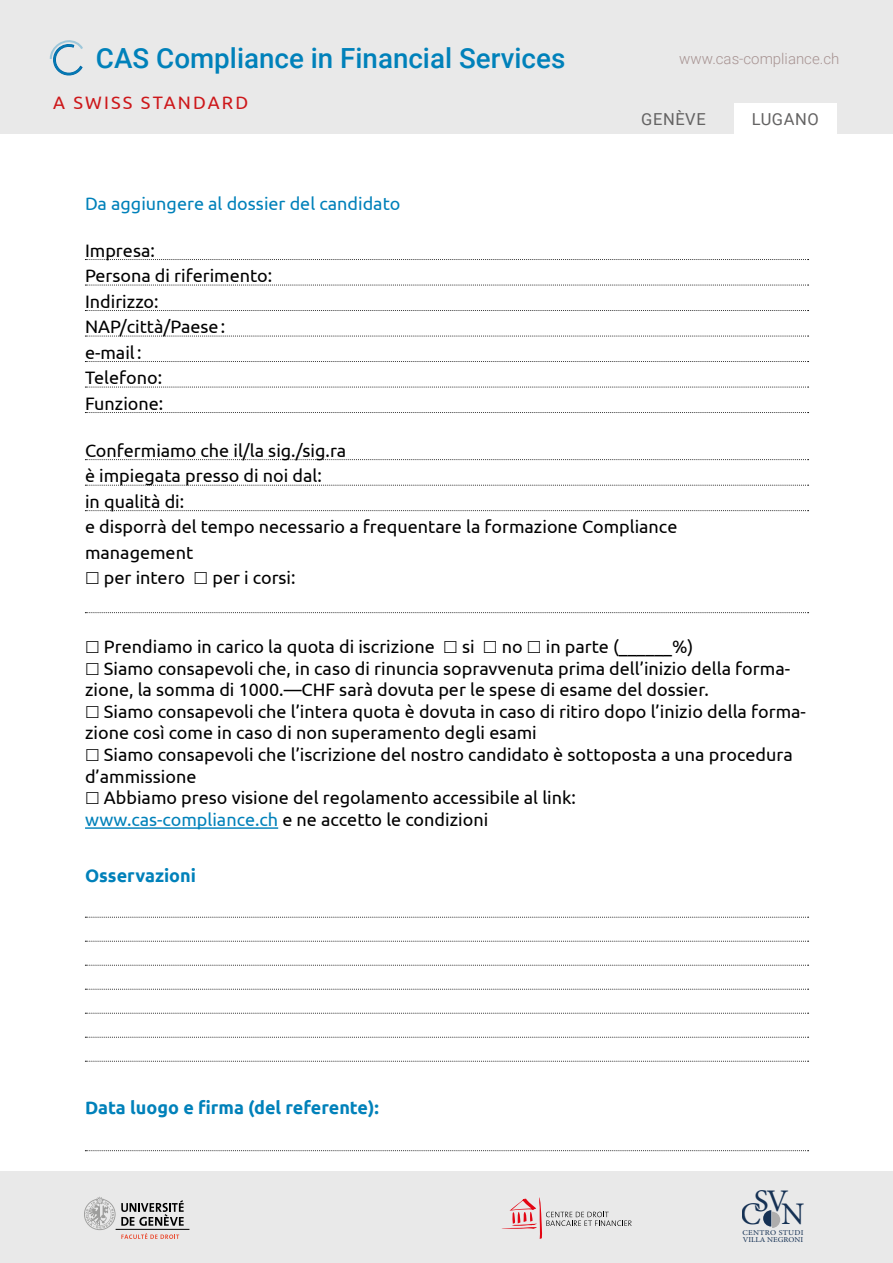
<style>
.page{position:relative;width:893px;height:1263px;background:#fff}
.page>*{position:absolute;margin:0;border:0;box-sizing:border-box;transform-origin:0 0}
.t1{font:31.5px "Minion Pro";color:#17365d}
.t2{font:500 27.75px "Roboto";color:#0081ba}
.t3{font:18px/25.5px "Ubuntu";color:#000}
.t4{font:700 18px "Ubuntu";color:#0081ba}
.t5{font:18px "Ubuntu";color:#0081ba}
.t6{font:18px "Ubuntu";letter-spacing:.12em;color:#cd171a}
.t7{font:16.5px "Roboto";letter-spacing:.035em;color:#646363}
.t8{font:300 15px "Roboto";color:#a79392}
.t9{font:7.5px "Minion Pro";letter-spacing:.005em;color:#17365d;scale:1.09 1}
.t10{font:7.5px "Minion Pro";letter-spacing:.04em;color:#17365d;scale:1.1 1}
.s1{color:#0081ba}
</style>
<div class="page">
<svg style="left:85px;top:259px;width:724px;height:1px"></svg>
<svg style="left:85px;top:285px;width:724px;height:1px"></svg>
<svg style="left:85px;top:310px;width:724px;height:1px"></svg>
<svg style="left:85px;top:336px;width:724px;height:1px"></svg>
<svg style="left:85px;top:361px;width:724px;height:1px"></svg>
<svg style="left:85px;top:387px;width:724px;height:1px"></svg>
<svg style="left:85px;top:412px;width:724px;height:1px"></svg>
<svg style="left:85px;top:459px;width:724px;height:1px"></svg>
<svg style="left:85px;top:485px;width:724px;height:1px"></svg>
<svg style="left:85px;top:510px;width:724px;height:1px"></svg>
<svg style="left:85px;top:612px;width:724px;height:1px"></svg>
<hr style="left:85px;top:827px;width:193px;height:2px;background:#0081ba">
<svg style="left:85px;top:917px;width:724px;height:1px"></svg>
<svg style="left:85px;top:941px;width:724px;height:1px"></svg>
<svg style="left:85px;top:965px;width:724px;height:1px"></svg>
<svg style="left:85px;top:989px;width:724px;height:1px"></svg>
<svg style="left:85px;top:1013px;width:724px;height:1px"></svg>
<svg style="left:85px;top:1037px;width:724px;height:1px"></svg>
<svg style="left:85px;top:1061px;width:724px;height:1px"></svg>
<svg style="left:85px;top:1150px;width:724px;height:1px"></svg>
<div style="left:0;top:1172px;width:893px;height:91px;background:#e9e9e9"></div>
<hr style="left:116px;top:1229px;width:73px;height:1px;background:#000">
<svg style="left:84px;top:1196px;width:100px;height:43px"></svg>
<svg style="left:502px;top:1197px;width:130px;height:42px"></svg>
<svg style="left:763px;top:1210px;width:17px;height:18px"></svg>
<div style="left:0;top:0;width:893px;height:134px;background:#e9e9e9"></div>
<div style="left:734px;top:104px;width:102px;height:30px;background:#fff"></div>
<svg style="left:50px;top:40px;width:33px;height:36px"></svg>
<h2 class="t2" style="left:96px;top:38px;width:471px">CAS Compliance in Financial Services</h2>
<p class="t6" style="left:53px;top:92px;width:197px">A SWISS STANDARD</p>
<p class="t8" style="left:679px;top:49px;width:161px">www.cas-compliance.ch</p>
<p class="t7" style="left:641px;top:108px;width:66px">GENÈVE</p>
<p class="t7" style="left:752px;top:108px;width:69px">LUGANO</p>
<p class="t5" style="left:85px;top:192px;width:317px">Da aggiungere al dossier del candidato</p>
<p class="t3" style="left:85px;top:237px;width:189px">Impresa:<br>Persona di riferimento:<br>Indirizzo:<br>NAP/città/Paese: e-mail:<br>Telefono:<br>Funzione:</p>
<p class="t3" style="left:85px;top:437px;width:263px">Confermiamo che il/la sig./sig.ra</p>
<p class="t3" style="left:85px;top:463px;width:238px">è impiegata presso di noi dal:</p>
<p class="t3" style="left:85px;top:488px;width:101px">in qualità di:</p>
<p class="t3" style="left:85px;top:514px;width:594px">e disporrà del tempo necessario a frequentare la formazione Compliance</p>
<p class="t3" style="left:85px;top:539px;width:110px">management</p>
<p class="t3" style="left:104px;top:565px;width:83px">per intero</p>
<p class="t3" style="left:212px;top:565px;width:85px">per i corsi:</p>
<p class="t3" style="left:104px;top:633px;width:332px">Prendiamo in carico la quota di iscrizione</p>
<p class="t3" style="left:462px;top:633px;width:14px">si</p>
<p class="t3" style="left:502px;top:633px;width:22px">no</p>
<p class="t3" style="left:546px;top:633px;width:149px">in parte (______%)</p>
<p class="t3" style="left:104px;top:655px;width:688px">Siamo consapevoli che, in caso di rinuncia sopravvenuta prima dell’inizio della forma-</p>
<p class="t3" style="left:85px;top:676px;width:625px">zione, la somma di 1000.—CHF sarà dovuta per le spese di esame del dossier.</p>
<p class="t3" style="left:104px;top:698px;width:703px">Siamo consapevoli che l’intera quota è dovuta in caso di ritiro dopo l’inizio della forma-</p>
<p class="t3" style="left:85px;top:720px;width:453px">zione così come in caso di non superamento degli esami</p>
<p class="t3" style="left:104px;top:741px;width:690px">Siamo consapevoli che l’iscrizione del nostro candidato è sottoposta a una procedura</p>
<p class="t3" style="left:85px;top:763px;width:113px">d’ammissione</p>
<p class="t3" style="left:104px;top:784px;width:474px">Abbiamo preso visione del regolamento accessibile al link:</p>
<p class="t3" style="left:85px;top:806px;width:405px"><span class="s1">www.cas-compliance.ch</span> e ne accetto le condizioni</p>
<p class="t4" style="left:85px;top:864px;width:112px">Osservazioni</p>
<p class="t4" style="left:85px;top:1096px;width:295px">Data luogo e firma (del referente):</p>
<h1 class="t1" style="left:741px;top:1180px;width:49px">CSV</h1>
<p class="t10" style="left:742px;top:1228px;width:57px">CENTRO STUDI</p>
<h1 class="t1" style="left:781px;top:1193px;width:25px">N</h1>
<p class="t9" style="left:743px;top:1234px;width:57px">VILLA NEGRONI</p>
</div>
